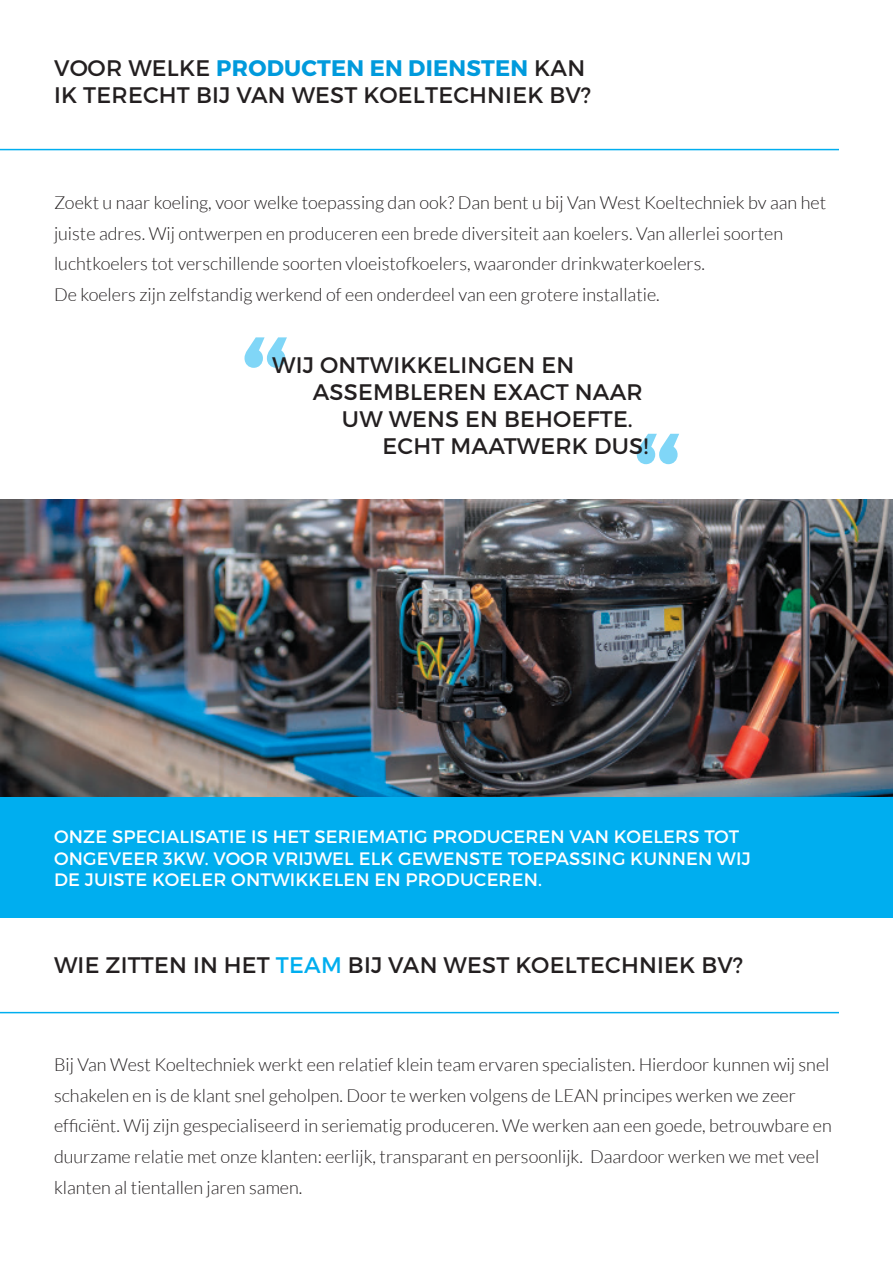
<style>
.page{position:relative;width:893px;height:1263px;background:#fff}
.page>*{position:absolute;margin:0;border:0;box-sizing:border-box;transform-origin:0 0}
.t1{font:22.5px/27px "Montserrat";letter-spacing:.01em;color:#231f20}
.t2{font:300 18px/30.6px "Lato";color:#231f20}
.t3{font:18px/21.6px "Montserrat";letter-spacing:.01em;color:#fff}
.s1{font-weight:700;color:#009adc}
.s2{color:#00aeef}
</style>
<div class="page">
<div style="left:0;top:796px;width:893px;height:122px;background:#00aeef"></div>
<svg style="left:637px;top:434px;width:42px;height:30px"></svg>
<svg style="left:244px;top:337px;width:43px;height:31px"></svg>
<hr style="left:0;top:149px;width:839px;height:1px;background:#00aeef">
<hr style="left:0;top:1012px;width:839px;height:1px;background:#00aeef">
<img style="left:0;top:500px;width:893px;height:296px">
<p class="t1" style="left:54px;top:54px;width:539px">VOOR WELKE <span class="s1">PRODUCTEN EN DIENSTEN</span> KAN<br>IK TERECHT BIJ VAN WEST KOELTECHNIEK BV?</p>
<p class="t2" style="left:54px;top:187px;width:774px">Zoekt u naar koeling, voor welke toepassing dan ook? Dan bent u bij Van West Koeltechniek bv aan het juiste adres. Wij ontwerpen en produceren een brede diversiteit aan koelers. Van allerlei soorten luchtkoelers tot verschillende soorten vloeistofkoelers, waaronder drinkwaterkoelers.<br>De koelers zijn zelfstandig werkend of een onderdeel van een grotere installatie.</p>
<p class="t1" style="left:272px;top:351px;width:303px">WIJ ONTWIKKELINGEN EN</p>
<p class="t1" style="left:313px;top:378px;width:331px">ASSEMBLEREN EXACT NAAR</p>
<p class="t1" style="left:342px;top:405px;width:292px">UW WENS EN BEHOEFTE.</p>
<p class="t1" style="left:383px;top:432px;width:267px">ECHT MAATWERK DUS!</p>
<p class="t3" style="left:54px;top:826px;width:698px">ONZE SPECIALISATIE IS HET SERIEMATIG PRODUCEREN VAN KOELERS TOT<br>ONGEVEER 3KW. VOOR VRIJWEL ELK GEWENSTE TOEPASSING KUNNEN WIJ<br>DE JUISTE KOELER ONTWIKKELEN EN PRODUCEREN.</p>
<p class="t1" style="left:54px;top:951px;width:690px">WIE ZITTEN IN HET <span class="s2">TEAM</span> BIJ VAN WEST KOELTECHNIEK BV?</p>
<p class="t2" style="left:54px;top:1049px;width:779px">Bij Van West Koeltechniek werkt een relatief klein team ervaren specialisten. Hierdoor kunnen wij snel schakelen en is de klant snel geholpen. Door te werken volgens de LEAN principes werken we zeer efficiënt. Wij zijn gespecialiseerd in seriematig produceren. We werken aan een goede, betrouwbare en duurzame relatie met onze klanten: eerlijk, transparant en persoonlijk. Daardoor werken we met veel klanten al tientallen jaren samen.</p>
</div>
